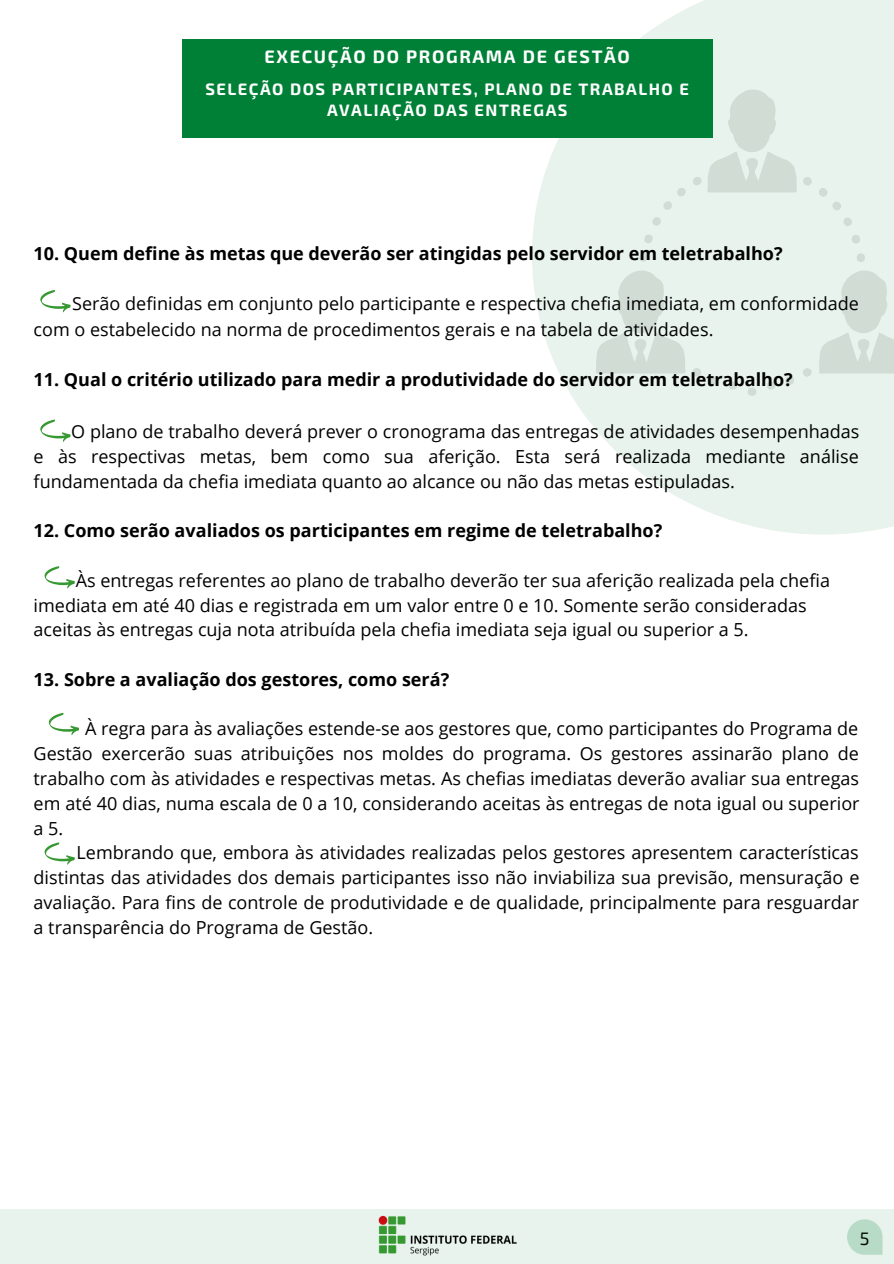
<style>
.page{position:relative;width:894px;height:1264px;background:#fff}
.page>*{position:absolute;margin:0;border:0;box-sizing:border-box;transform-origin:0 0}
.t1{font:18px/24.8px "Open Sans";color:#000;text-align:justify}
.t2{font:700 18px "Open Sans";color:#000}
.t3{font:700 18px "Exo 2";letter-spacing:.09em;color:#fff}
.t4{font:18px "Exo 2";color:#000}
.t5{font:700 16.5px/21.5px "Exo 2";letter-spacing:.09em;color:#fff;text-align:center}
</style>
<div class="page">
<svg style="left:532px;top:0;width:361px;height:534px;fill:#e7f3ec"></svg>
<svg style="left:818px;top:270px;width:75px;height:103px;background:#d9e5de"></svg>
<svg style="left:595px;top:270px;width:90px;height:104px;background:#dbe6df"></svg>
<svg style="left:639px;top:253px;width:9px;height:9px"></svg>
<svg style="left:842px;top:217px;width:9px;height:9px"></svg>
<svg style="left:709px;top:375px;width:9px;height:10px"></svg>
<svg style="left:801px;top:367px;width:10px;height:10px"></svg>
<svg style="left:707px;top:89px;width:105px;height:104px;background:#dae6df"></svg>
<svg style="left:747px;top:387px;width:9px;height:9px"></svg>
<svg style="left:643px;top:234px;width:10px;height:10px"></svg>
<svg style="left:818px;top:188px;width:23px;height:22px"></svg>
<svg style="left:663px;top:187px;width:23px;height:23px"></svg>
<svg style="left:850px;top:234px;width:10px;height:10px"></svg>
<svg style="left:692px;top:177px;width:9px;height:9px"></svg>
<svg style="left:855px;top:253px;width:9px;height:9px"></svg>
<svg style="left:727px;top:381px;width:10px;height:8px"></svg>
<svg style="left:652px;top:217px;width:9px;height:9px"></svg>
<svg style="left:784px;top:376px;width:10px;height:9px"></svg>
<svg style="left:765px;top:381px;width:10px;height:9px"></svg>
<svg style="left:691px;top:367px;width:10px;height:9px"></svg>
<div style="left:182px;top:40px;width:530px;height:98px;background:#008037"></div>
<svg style="left:40px;top:290px;width:31px;height:22px"></svg>
<svg style="left:44px;top:566px;width:31px;height:22px"></svg>
<svg style="left:49px;top:712px;width:30px;height:23px"></svg>
<svg style="left:44px;top:842px;width:31px;height:22px"></svg>
<svg style="left:40px;top:419px;width:31px;height:23px"></svg>
<div style="left:0;top:1209px;width:893px;height:54px;background:#e7f3ec"></div>
<img style="left:378px;top:1215px;width:139px;height:40px">
<p class="t3" style="left:264px;top:45px;width:366px">EXECUÇÃO DO PROGRAMA DE GESTÃO</p>
<p class="t5" style="left:205px;top:77px;width:485px">SELEÇÃO DOS PARTICIPANTES, PLANO DE TRABALHO E<br>AVALIAÇÃO DAS ENTREGAS</p>
<p class="t2" style="left:34px;top:241px;width:750px">10. Quem define às metas que deverão ser atingidas pelo servidor em teletrabalho?</p>
<p class="t1" style="left:34px;top:290px;width:826px;line-height:26px;text-indent:39px">Serão definidas em conjunto pelo participante e respectiva chefia imediata, em conformidade com o estabelecido na norma de procedimentos gerais e na tabela de atividades.</p>
<p class="t2" style="left:34px;top:367px;width:760px">11. Qual o critério utilizado para medir a produtividade do servidor em teletrabalho?</p>
<p class="t1" style="left:34px;top:418px;width:827px;text-indent:37px">O plano de trabalho deverá prever o cronograma das entregas de atividades desempenhadas e às respectivas metas, bem como sua aferição. Esta será realizada mediante análise fundamentada da chefia imediata quanto ao alcance ou não das metas estipuladas.</p>
<p class="t2" style="left:34px;top:518px;width:630px">12. Como serão avaliados os participantes em regime de teletrabalho?</p>
<p class="t1" style="left:34px;top:567px;width:797px;text-align:left;text-indent:42px">Às entregas referentes ao plano de trabalho deverão ter sua aferição realizada pela chefia imediata em até 40 dias e registrada em um valor entre 0 e 10. Somente serão consideradas aceitas às entregas cuja nota atribuída pela chefia imediata seja igual ou superior a 5.</p>
<p class="t2" style="left:34px;top:666px;width:417px">13. Sobre a avaliação dos gestores, como será?</p>
<p class="t1" style="left:34px;top:716px;width:827px;text-indent:51px">À regra para às avaliações estende-se aos gestores que, como participantes do Programa de Gestão exercerão suas atribuições nos moldes do programa. Os gestores assinarão plano de trabalho com às atividades e respectivas metas. As chefias imediatas deverão avaliar sua entregas em até 40 dias, numa escala de 0 a 10, considerando aceitas às entregas de nota igual ou superior a 5.</p>
<p class="t1" style="left:34px;top:840px;width:827px;text-indent:43px">Lembrando que, embora às atividades realizadas pelos gestores apresentem características distintas das atividades dos demais participantes isso não inviabiliza sua previsão, mensuração e avaliação. Para fins de controle de produtividade e de qualidade, principalmente para resguardar a transparência do Programa de Gestão.</p>
<p class="t4" style="left:859px;top:1227px;width:11px">5</p>
</div>
